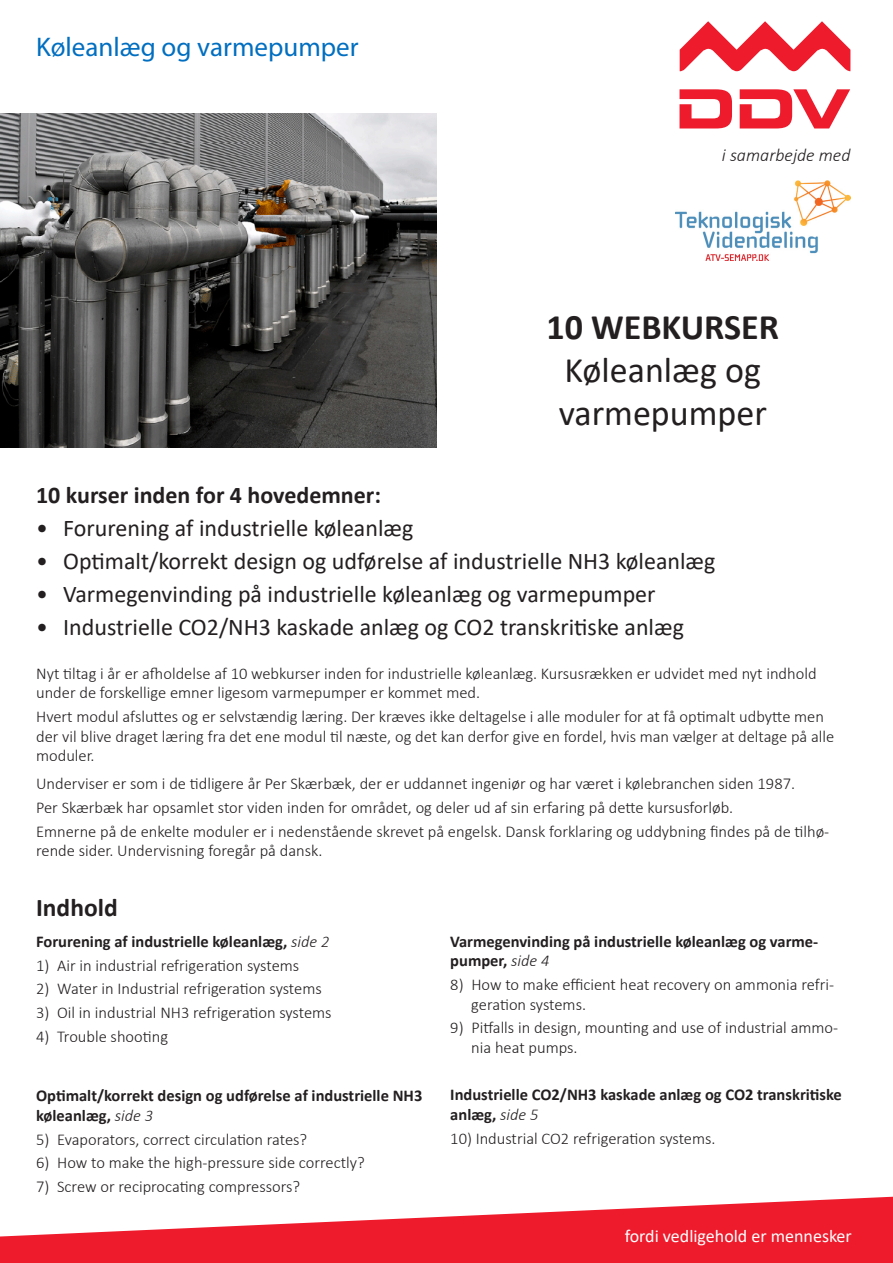
<style>
.page{position:relative;width:893px;height:1263px;background:#fff}
.page>*{position:absolute;margin:0;border:0;box-sizing:border-box;transform-origin:0 0}
.t1{font:36px/43.2px "Calibri";color:#231f20}
.t2{font:700 36px "Calibri";color:#231f20}
.t3{font:27px "Myriad Pro";color:#016ec0}
.t4{font:700 25.5px "Calibri";color:#231f20}
.t5{font:24px "Calibri";color:#231f20}
.t6{font:700 24px "Calibri";color:#231f20}
.t7{font:18px "Calibri";color:#fff}
.t8{font:italic 300 18px "Calibri";color:#231f20}
.t9{font:300 16.5px/19.5px "Calibri";color:#231f20}
.t10{font:700 16.5px/19.5px "Calibri";color:#231f20}
.s1{font-weight:300;font-style:italic}
</style>
<div class="page">
<svg style="left:0;top:1197px;width:893px;height:66px;fill:#ee1b2c"></svg>
<svg style="left:679px;top:89px;width:53px;height:39px"></svg>
<svg style="left:740px;top:89px;width:110px;height:39px"></svg>
<svg style="left:680px;top:21px;width:170px;height:51px"></svg>
<img style="left:0;top:114px;width:436px;height:334px">
<img style="left:675px;top:181px;width:175px;height:79px">
<p class="t3" style="left:36px;top:31px;width:324px">Køleanlæg og varmepumper</p>
<p class="t8" style="left:722px;top:144px;width:130px">i samarbejde med</p>
<p class="t2" style="left:547px;top:301px;width:234px">10 WEBKURSER</p>
<p class="t1" style="left:559px;top:348px;width:210px">Køleanlæg og varmepumper</p>
<p class="t6" style="left:36px;top:478px;width:346px">10 kurser inden for 4 hovedemner:</p>
<p class="t5" style="left:36px;top:511px;width:379px">• Forurening af industrielle køleanlæg</p>
<p class="t5" style="left:36px;top:544px;width:681px">• Optimalt/korrekt design og udførelse af industrielle NH3 køleanlæg</p>
<p class="t5" style="left:36px;top:577px;width:621px">• Varmegenvinding på industrielle køleanlæg og varmepumper</p>
<p class="t5" style="left:36px;top:610px;width:649px">• Industrielle CO2/NH3 kaskade anlæg og CO2 transkritiske anlæg</p>
<p class="t9" style="left:36px;top:663px;width:782px">Nyt tiltag i år er afholdelse af 10 webkurser inden for industrielle køleanlæg. Kursusrækken er udvidet med nyt indhold under de forskellige emner ligesom varmepumper er kommet med.</p>
<p class="t9" style="left:36px;top:707px;width:800px">Hvert modul afsluttes og er selvstændig læring. Der kræves ikke deltagelse i alle moduler for at få optimalt udbytte men der vil blive draget læring fra det ene modul til næste, og det kan derfor give en fordel, hvis man vælger at deltage på alle moduler.</p>
<p class="t9" style="left:36px;top:774px;width:760px">Underviser er som i de tidligere år Per Skærbæk, der er uddannet ingeniør og har været i kølebranchen siden 1987.</p>
<p class="t9" style="left:36px;top:798px;width:699px">Per Skærbæk har opsamlet stor viden inden for området, og deler ud af sin erfaring på dette kursusforløb.</p>
<p class="t9" style="left:36px;top:821px;width:795px">Emnerne på de enkelte moduler er i nedenstående skrevet på engelsk. Dansk forklaring og uddybning findes på de tilhø&shy;rende sider. Undervisning foregår på dansk.</p>
<p class="t4" style="left:36px;top:890px;width:83px">Indhold</p>
<p class="t10" style="left:36px;top:931px;width:295px">Forurening af industrielle køleanlæg, <span class="s1">side 2</span></p>
<p class="t9" style="left:36px;top:955px;width:265px">1) Air in industrial refrigeration systems</p>
<p class="t9" style="left:36px;top:979px;width:287px">2) Water in Industrial refrigeration systems</p>
<p class="t9" style="left:36px;top:1003px;width:297px">3) Oil in industrial NH3 refrigeration systems</p>
<p class="t9" style="left:36px;top:1026px;width:133px">4) Trouble shooting</p>
<p class="t10" style="left:36px;top:1086px;width:388px">Optimalt/korrekt design og udførelse af industrielle NH3 køleanlæg, <span class="s1">side 3</span></p>
<p class="t9" style="left:36px;top:1129px;width:273px">5) Evaporators, correct circulation rates?</p>
<p class="t9" style="left:36px;top:1153px;width:330px">6) How to make the high-pressure side correctly?</p>
<p class="t9" style="left:36px;top:1177px;width:265px">7) Screw or reciprocating compressors?</p>
<p class="t10" style="left:450px;top:931px;width:369px">Varmegenvinding på industrielle køleanlæg og varme&shy;pumper, <span class="s1">side 4</span></p>
<p class="t9" style="left:471px;top:975px;width:364px;text-indent:-21px">8) How to make efficient heat recovery on ammonia refri&shy;geration systems.</p>
<p class="t9" style="left:471px;top:1018px;width:368px;text-indent:-21px">9) Pitfalls in design, mounting and use of industrial ammo&shy;nia heat pumps.</p>
<p class="t10" style="left:450px;top:1085px;width:393px">Industrielle CO2/NH3 kaskade anlæg og CO2 transkritiske anlæg, <span class="s1">side 5</span></p>
<p class="t9" style="left:450px;top:1128px;width:267px">10) Industrial CO2 refrigeration systems.</p>
<p class="t7" style="left:625px;top:1223px;width:229px">fordi vedligehold er mennesker</p>
</div>
